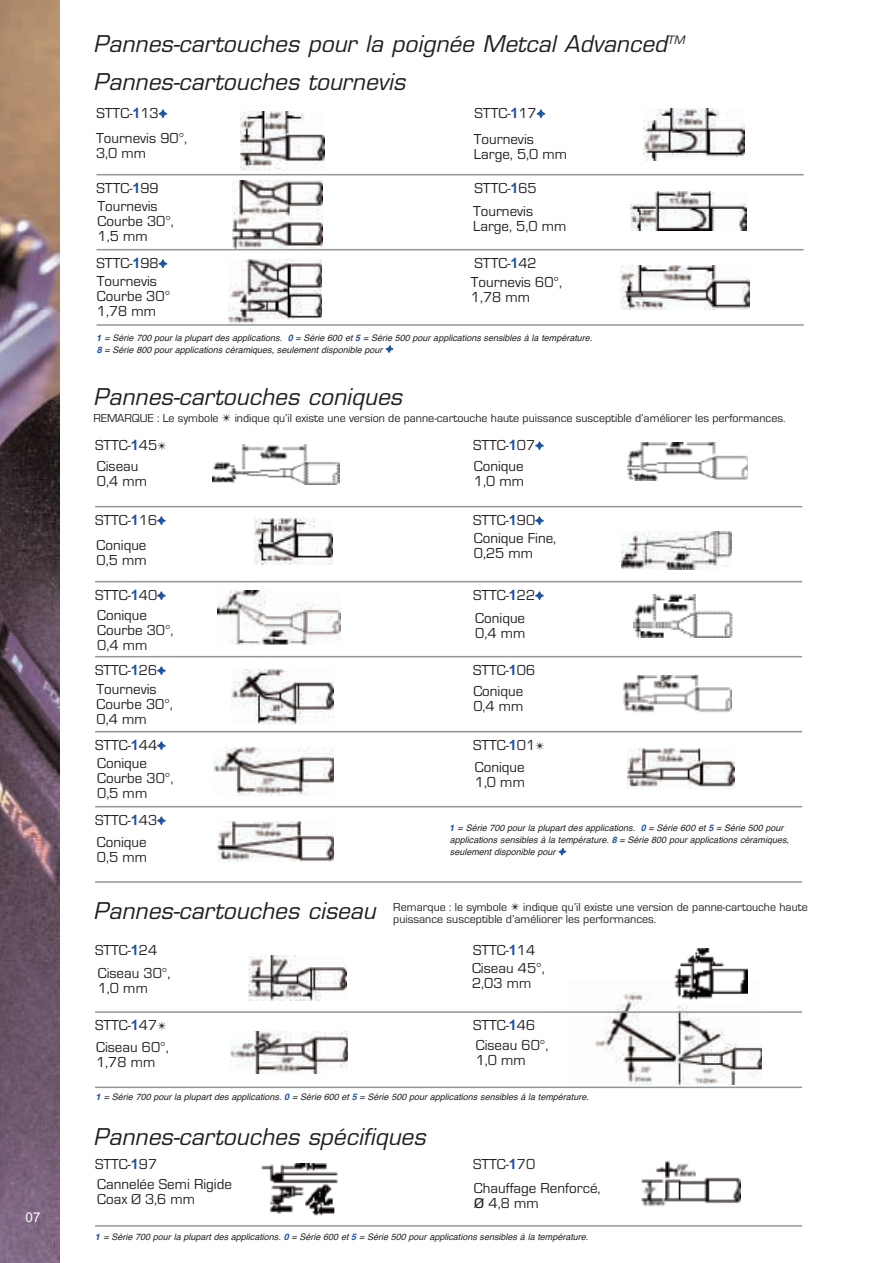
<style>
.page{position:relative;width:893px;height:1263px;background:#fff}
.page>*{position:absolute;margin:0;border:0;box-sizing:border-box;transform-origin:0 0}
.t1{font:italic 22.5px "Eurostile";letter-spacing:.005em;color:#231f20}
.t2{font:15px/15px "Eurostile";color:#231f20}
.t3{font:13.5px "Arial";color:#fff}
.t4{font:12px/12px "Eurostile";color:#231f20}
.t5{font:italic 9px/12px "Helvetica";color:#231f20}
.s1{font-family:"Arial";font-weight:700;font-size:14.25px;color:#1c52a4}
.s2{color:#1c52a4}
.s3{font-family:"Helvetica Neue";font-weight:700;color:#1c52a4}
.s4{font-weight:700;color:#1c52a4}
.s5{font-size:21px}
</style>
<div class="page">
<img style="left:595px;top:980px;width:167px;height:105px">
<img style="left:0;top:0;width:59px;height:1263px">
<img style="left:643px;top:108px;width:101px;height:53px">
<img style="left:630px;top:191px;width:116px;height:40px">
<img style="left:620px;top:265px;width:129px;height:45px">
<img style="left:240px;top:111px;width:85px;height:59px">
<img style="left:232px;top:181px;width:90px;height:68px">
<img style="left:229px;top:259px;width:93px;height:65px">
<hr style="left:95px;top:1011px;width:707px;height:2px;background:#939598">
<hr style="left:95px;top:1086px;width:707px;height:2px;background:#939598">
<img style="left:249px;top:956px;width:97px;height:45px">
<hr style="left:95px;top:506px;width:707px;height:1px;background:#939598">
<hr style="left:95px;top:581px;width:707px;height:1px;background:#939598">
<hr style="left:95px;top:656px;width:707px;height:1px;background:#939598">
<hr style="left:95px;top:731px;width:707px;height:1px;background:#939598">
<hr style="left:95px;top:806px;width:707px;height:1px;background:#939598">
<hr style="left:95px;top:881px;width:707px;height:2px;background:#939598">
<img style="left:212px;top:444px;width:128px;height:41px">
<img style="left:255px;top:518px;width:77px;height:46px">
<img style="left:217px;top:591px;width:123px;height:54px">
<img style="left:231px;top:670px;width:103px;height:54px">
<img style="left:213px;top:747px;width:120px;height:48px">
<img style="left:218px;top:821px;width:115px;height:41px">
<img style="left:628px;top:443px;width:120px;height:37px">
<img style="left:621px;top:531px;width:111px;height:38px">
<img style="left:634px;top:595px;width:99px;height:43px">
<img style="left:622px;top:675px;width:110px;height:37px">
<img style="left:628px;top:748px;width:106px;height:41px">
<hr style="left:95px;top:1225px;width:707px;height:2px;background:#939598">
<img style="left:262px;top:1164px;width:76px;height:52px">
<img style="left:641px;top:1162px;width:99px;height:44px">
<img style="left:231px;top:1031px;width:117px;height:42px">
<img style="left:673px;top:948px;width:74px;height:54px">
<hr style="left:97px;top:174px;width:707px;height:1px;background:#939598">
<hr style="left:97px;top:249px;width:707px;height:1px;background:#939598">
<hr style="left:97px;top:324px;width:707px;height:2px;background:#939598">
<p class="t3" style="left:26px;top:1209px;width:17px">07</p>
<h1 class="t1" style="left:94px;top:35px;width:593px">Pannes-cartouches pour la poignée Metcal Advanced<sup>TM</sup></h1>
<h1 class="t1" style="left:94px;top:73px;width:313px">Pannes-cartouches tournevis</h1>
<p class="t2" style="left:97px;top:105px;width:72px">STTC-<span class="s1">1</span>13<span class="s2">✦</span></p>
<p class="t2" style="left:475px;top:105px;width:72px">STTC-<span class="s1">1</span>17<span class="s2">✦</span></p>
<p class="t2" style="left:96px;top:130px;width:93px">Tournevis 90°,<br>3,0 mm</p>
<p class="t2" style="left:474px;top:131px;width:95px">Tournevis<br>Large, 5,0 mm</p>
<p class="t2" style="left:97px;top:180px;width:64px">STTC-<span class="s1">1</span>99</p>
<p class="t2" style="left:475px;top:180px;width:64px">STTC-<span class="s1">1</span>65</p>
<p class="t2" style="left:98px;top:199px;width:78px">Tournevis<br>Courbe 30°,<br>1,5 mm</p>
<p class="t2" style="left:97px;top:273px;width:75px">Tournevis<br>Courbe 30°<br>1,78 mm</p>
<p class="t2" style="left:473px;top:204px;width:95px">Tournevis<br>Large, 5,0 mm</p>
<p class="t2" style="left:97px;top:255px;width:72px">STTC-<span class="s1">1</span>98<span class="s2">✦</span></p>
<p class="t2" style="left:475px;top:255px;width:64px">STTC-<span class="s1">1</span>42</p>
<p class="t2" style="left:471px;top:274px;width:93px">Tournevis 60°,<br>1,78 mm</p>
<p class="t5" style="left:97px;top:331px;width:497px"><span class="s3">1</span> = Série 700 pour la plupart des applications. <span class="s4">0</span> = Série 600 et <span class="s4">5</span> = Série 500 pour applications sensibles à la température.<br><span class="s4">8</span> = Série 800 pour applications céramiques, seulement disponible pour <span class="s2">✦</span></p>
<h1 class="t1" style="left:94px;top:388px;width:310px">Pannes-cartouches coniques</h1>
<p class="t4" style="left:94px;top:411px;width:693px">REMARQUE : Le symbole ✴ indique qu’il existe une version de panne-cartouche haute puissance susceptible d’améliorer les performances.</p>
<p class="t2" style="left:95px;top:437px;width:73px">STTC-<span class="s1">1</span>45✴</p>
<p class="t2" style="left:473px;top:437px;width:72px">STTC-<span class="s1">1</span>07<span class="s2">✦</span></p>
<p class="t2" style="left:97px;top:458px;width:52px">Ciseau<br>0,4 mm</p>
<p class="t2" style="left:474px;top:458px;width:52px">Conique<br>1,0 mm</p>
<p class="t2" style="left:95px;top:512px;width:72px">STTC-<span class="s1">1</span>16<span class="s2">✦</span></p>
<p class="t2" style="left:473px;top:512px;width:72px">STTC-<span class="s1">1</span>90<span class="s2">✦</span></p>
<p class="t2" style="left:97px;top:537px;width:52px">Conique<br>0,5 mm</p>
<p class="t2" style="left:474px;top:530px;width:84px">Conique Fine,<br>0,25 mm</p>
<p class="t2" style="left:95px;top:587px;width:72px">STTC-<span class="s1">1</span>40<span class="s2">✦</span></p>
<p class="t2" style="left:473px;top:587px;width:72px">STTC-<span class="s1">1</span>22<span class="s2">✦</span></p>
<p class="t2" style="left:97px;top:607px;width:78px">Conique<br>Courbe 30°,<br>0,4 mm</p>
<p class="t2" style="left:97px;top:681px;width:78px">Tournevis<br>Courbe 30°,<br>0,4 mm</p>
<p class="t2" style="left:97px;top:756px;width:78px">Conique<br>Courbe 30°,<br>0,5 mm</p>
<p class="t2" style="left:97px;top:834px;width:52px">Conique<br>0,5 mm</p>
<p class="t2" style="left:475px;top:611px;width:52px">Conique<br>0,4 mm</p>
<p class="t2" style="left:95px;top:662px;width:72px">STTC-<span class="s1">1</span>26<span class="s2">✦</span></p>
<p class="t2" style="left:473px;top:662px;width:64px">STTC-<span class="s1">1</span>06</p>
<p class="t2" style="left:473px;top:683px;width:52px">Conique<br>0,4 mm</p>
<p class="t2" style="left:95px;top:737px;width:72px">STTC-<span class="s1">1</span>44<span class="s2">✦</span></p>
<p class="t2" style="left:473px;top:737px;width:73px">STTC-<span class="s1">1</span>01✴</p>
<p class="t2" style="left:475px;top:759px;width:52px">Conique<br>1,0 mm</p>
<p class="t2" style="left:95px;top:812px;width:72px">STTC-<span class="s1">1</span>43<span class="s2">✦</span></p>
<p class="t5" style="left:450px;top:822px;width:341px"><span class="s3">1</span> = Série 700 pour la plupart des applications. <span class="s4">0</span> = Série 600 et <span class="s4">5</span> = Série 500 pour applications sensibles à la température. <span class="s4">8</span> = Série 800 pour applications céramiques, seulement disponible pour <span class="s2">✦</span></p>
<h1 class="t1" style="left:94px;top:902px;width:284px">Pannes-cartouches ciseau</h1>
<p class="t4" style="left:393px;top:901px;width:416px">Remarque : le symbole ✴ indique qu’il existe une version de panne-cartouche haute puissance susceptible d’améliorer les performances.</p>
<p class="t2" style="left:95px;top:942px;width:64px">STTC-<span class="s1">1</span>24</p>
<p class="t2" style="left:473px;top:942px;width:64px">STTC-<span class="s1">1</span>14</p>
<p class="t2" style="left:98px;top:965px;width:74px">Ciseau 30°,<br>1,0 mm</p>
<p class="t2" style="left:472px;top:960px;width:74px">Ciseau 45°,<br>2,03 mm</p>
<p class="t2" style="left:95px;top:1017px;width:73px">STTC-<span class="s1">1</span>47✴</p>
<p class="t2" style="left:473px;top:1017px;width:64px">STTC-<span class="s1">1</span>46</p>
<p class="t2" style="left:96px;top:1039px;width:74px">Ciseau 60°,<br>1,78 mm</p>
<p class="t2" style="left:476px;top:1037px;width:74px">Ciseau 60°,<br>1,0 mm</p>
<p class="t5" style="left:96px;top:1090px;width:494px"><span class="s3">1</span> = Série 700 pour la plupart des applications. <span class="s4">0</span> = Série 600 et <span class="s4">5</span> = Série 500 pour applications sensibles à la température.</p>
<h1 class="t1" style="left:94px;top:1128px;width:333px">Pannes-cartouches spécifiques</h1>
<p class="t2" style="left:95px;top:1156px;width:64px">STTC-<span class="s1">1</span>97</p>
<p class="t2" style="left:473px;top:1156px;width:64px">STTC-<span class="s1">1</span>70</p>
<p class="t2" style="left:97px;top:1176px;width:136px">Cannelée Semi Rigide<br>Coax Ø 3,6 mm</p>
<p class="t2" style="left:474px;top:1180px;width:128px">Chauffage Renforcé, <span class="s5">ø</span> 4,8 mm</p>
<p class="t5" style="left:96px;top:1231px;width:494px"><span class="s3">1</span> = Série 700 pour la plupart des applications. <span class="s4">0</span> = Série 600 et <span class="s4">5</span> = Série 500 pour applications sensibles à la température.</p>
</div>
